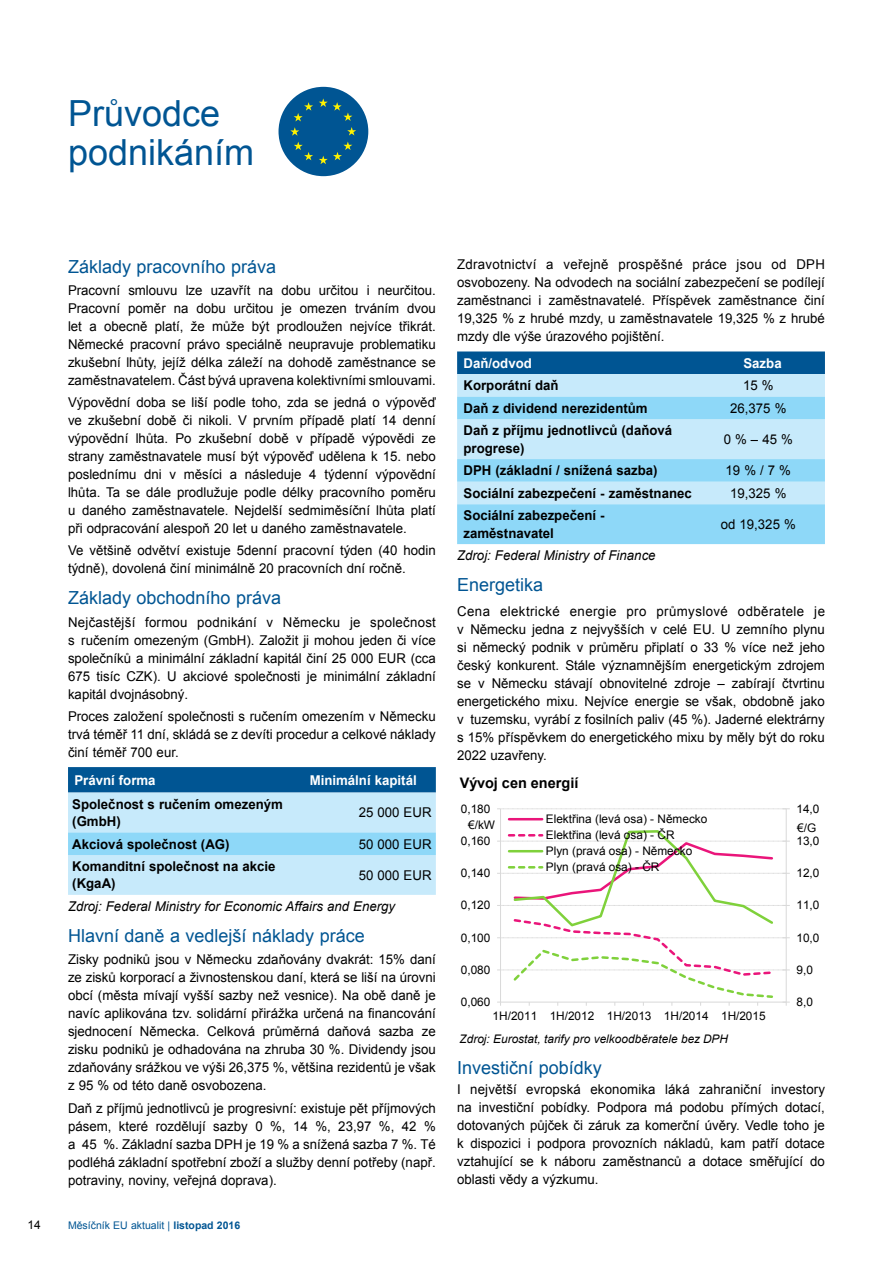
<style>
.page{position:relative;width:893px;height:1263px;background:#fff}
.page>*{position:absolute;margin:0;border:0;box-sizing:border-box;transform-origin:0 0}
.t1{font:36px/39px "Arial";color:#005593}
.t2{font:18px "Arial";color:#005593}
.t3{font:700 14.55px "Arial";color:#000}
.t4{font:13.5px/18px "Arial";color:#000;text-align:justify}
.t5{font:700 13.5px/17.2px "Arial";color:#000}
.t6{font:italic 13.5px "Arial";color:#000}
.t7{font:700 13.5px "Arial";color:#fff}
.t8{font:12px "Arial";color:#000}
.t9{font:11.85px "Arial";letter-spacing:.005em;color:#000}
.t10{font:11.85px/16px "Arial";color:#000}
.t11{font:italic 11.85px "Arial";letter-spacing:.005em;color:#000}
.t12{font:10.5px "Arial";color:#005593}
.s1{font-weight:700}
.s2{font-style:inherit}
</style>
<div class="page">
<svg style="left:68px;top:767px;width:368px;height:128px;background:#95c9e5"></svg>
<div style="left:457px;top:351px;width:368px;height:23px;background:#005593"></div>
<div style="left:457px;top:374px;width:368px;height:23px;background:#c7eafb"></div>
<svg style="left:457px;top:397px;width:368px;height:147px;background:#a6dff9"></svg>
<div style="left:279px;top:87px;width:89px;height:89px;background:#005593;border-radius:50%"></div>
<svg style="left:319px;top:98px;width:33px;height:23px"></svg>
<svg style="left:294px;top:102px;width:19px;height:19px"></svg>
<svg style="left:290px;top:127px;width:9px;height:9px"></svg>
<svg style="left:294px;top:142px;width:19px;height:18px"></svg>
<svg style="left:319px;top:142px;width:33px;height:22px"></svg>
<svg style="left:347px;top:127px;width:9px;height:9px"></svg>
<hr style="left:786px;top:809px;width:1px;height:193px;background:#d9d9d9">
<hr style="left:500px;top:809px;width:1px;height:193px;background:#d9d9d9">
<svg style="left:497px;top:808px;width:293px;height:1px"></svg>
<hr style="left:509px;top:818px;width:33px;height:2px;background:#ea157a">
<svg style="left:497px;top:829px;width:293px;height:177px"></svg>
<h1 class="t1" style="left:68px;top:94px;width:188px">Průvodce podnikáním</h1>
<p class="t8" style="left:27px;top:1217px;width:15px">14</p>
<h2 class="t2" style="left:68px;top:254px;width:210px">Základy pracovního práva</h2>
<p class="t4" style="left:68px;top:281px;width:369px">Pracovní smlouvu lze uzavřít na dobu určitou i neurčitou.<br>Pracovní poměr na dobu určitou je omezen trváním dvou let a obecně platí, že může být prodloužen nejvíce třikrát.<br>Německé pracovní právo speciálně neupravuje problematiku zkušební lhůty, jejíž délka záleží na dohodě zaměstnance se zaměstnavatelem. Část bývá upravena kolektivními smlouvami.</p>
<p class="t4" style="left:68px;top:393px;width:369px">Výpovědní doba se liší podle toho, zda se jedná o výpověď ve zkušební době či nikoli. V prvním případě platí 14 denní výpovědní lhůta. Po zkušební době v případě výpovědi ze strany zaměstnavatele musí být výpověď udělena k 15. nebo poslednímu dni v měsíci a následuje 4 týdenní výpovědní lhůta. Ta se dále prodlužuje podle délky pracovního poměru u daného zaměstnavatele. Nejdelší sedmiměsíční lhůta platí při odpracování alespoň 20 let u daného zaměstnavatele.</p>
<p class="t4" style="left:68px;top:542px;width:369px">Ve většině odvětví existuje 5denní pracovní týden (40 hodin týdně), dovolená činí minimálně 20 pracovních dní ročně.</p>
<h2 class="t2" style="left:68px;top:586px;width:215px">Základy obchodního práva</h2>
<p class="t4" style="left:68px;top:613px;width:369px">Nejčastější formou podnikání v Německu je společnost s ručením omezeným (GmbH). Založit ji mohou jeden či více společníků a minimální základní kapitál činí 25 000 EUR (cca 675 tisíc CZK). U akciové společnosti je minimální základní kapitál dvojnásobný.</p>
<p class="t4" style="left:68px;top:707px;width:369px">Proces založení společnosti s ručením omezením v Německu trvá téměř 11 dní, skládá se z devíti procedur a celkové náklady činí téměř 700 eur.</p>
<p class="t7" style="left:74px;top:771px;width:83px">Právní forma</p>
<p class="t7" style="left:310px;top:771px;width:108px">Minimální kapitál</p>
<p class="t5" style="left:72px;top:796px;width:212px">Společnost s ručením omezeným (GmbH)</p>
<p class="t4" style="left:359px;top:804px;width:74px">25 000 EUR</p>
<p class="t5" style="left:72px;top:836px;width:159px">Akciová společnost (AG)</p>
<p class="t4" style="left:359px;top:835px;width:74px">50 000 EUR</p>
<p class="t5" style="left:72px;top:858px;width:205px">Komanditní společnost na akcie (KgaA)</p>
<p class="t4" style="left:359px;top:866px;width:74px">50 000 EUR</p>
<p class="t6" style="left:68px;top:898px;width:329px">Zdroj: Federal Ministry for Economic Affairs and Energy</p>
<h2 class="t2" style="left:68px;top:924px;width:298px">Hlavní daně a vedlejší náklady práce</h2>
<p class="t4" style="left:68px;top:951px;width:369px">Zisky podniků jsou v Německu zdaňovány dvakrát: 15% daní ze zisků korporací a živnostenskou daní, která se liší na úrovni obcí (města mívají vyšší sazby než vesnice). Na obě daně je navíc aplikována tzv. solidární přirážka určená na financování sjednocení Německa. Celková průměrná daňová sazba ze zisku podniků je odhadována na zhruba 30 %. Dividendy jsou zdaňovány srážkou ve výši 26,375 %, většina rezidentů je však z 95 % od této daně osvobozena.</p>
<p class="t4" style="left:68px;top:1099px;width:369px">Daň z příjmů jednotlivců je progresivní: existuje pět příjmových pásem, které rozdělují sazby 0 %, 14 %, 23,97 %, 42 % a 45 %. Základní sazba DPH je 19 % a snížená sazba 7 %. Té podléhá základní spotřební zboží a služby denní potřeby (např. potraviny, noviny, veřejná doprava).</p>
<p class="t12" style="left:68px;top:1218px;width:174px">Měsíčník EU aktualit | <span class="s1">listopad 2016</span></p>
<p class="t4" style="left:457px;top:256px;width:369px">Zdravotnictví a veřejně prospěšné práce jsou od DPH osvobozeny. Na odvodech na sociální zabezpečení se podílejí zaměstnanci i zaměstnavatelé. Příspěvek zaměstnance činí 19,325 % z hrubé mzdy, u zaměstnavatele 19,325 % z hrubé mzdy dle výše úrazového pojištění.</p>
<p class="t7" style="left:463px;top:354px;width:70px">Daň/odvod</p>
<p class="t7" style="left:743px;top:354px;width:40px">Sazba</p>
<p class="t5" style="left:463px;top:377px;width:97px">Korporátní daň</p>
<p class="t4" style="left:743px;top:377px;width:32px">15 %</p>
<p class="t5" style="left:463px;top:400px;width:186px">Daň z dividend nerezidentům</p>
<p class="t4" style="left:730px;top:399px;width:58px">26,375 %</p>
<p class="t5" style="left:463px;top:422px;width:210px">Daň z příjmu jednotlivců (daňová progrese)</p>
<p class="t4" style="left:724px;top:430px;width:71px">0 % – 45 %</p>
<p class="t5" style="left:463px;top:462px;width:196px">DPH (základní / snížená sazba)</p>
<p class="t4" style="left:726px;top:462px;width:67px">19 % / 7 %</p>
<p class="t5" style="left:463px;top:485px;width:230px">Sociální zabezpečení - zaměstnanec</p>
<p class="t4" style="left:730px;top:484px;width:58px">19,325 %</p>
<p class="t5" style="left:463px;top:507px;width:143px">Sociální zabezpečení - zaměstnavatel</p>
<p class="t4" style="left:721px;top:515px;width:77px">od 19,325 %</p>
<p class="t6" style="left:457px;top:547px;width:200px">Zdroj: Federal Ministry of Finance</p>
<h2 class="t2" style="left:457px;top:573px;width:88px">Energetika</h2>
<p class="t4" style="left:457px;top:602px;width:369px">Cena elektrické energie pro průmyslové odběratele je v Německu jedna z nejvyšších v celé EU. U zemního plynu si německý podnik v průměru připlatí o 33 % více než jeho český konkurent. Stále významnějším energetickým zdrojem se v Německu stávají obnovitelné zdroje – zabírají čtvrtinu energetického mixu. Nejvíce energie se však, obdobně jako v tuzemsku, vyrábí z fosilních paliv (45 %). Jaderné elektrárny s 15% příspěvkem do energetického mixu by měly být do roku 2022 uzavřeny.</p>
<p class="t3" style="left:460px;top:773px;width:120px">Vývoj cen energií</p>
<p class="t9" style="left:461px;top:801px;width:31px">0,180</p>
<p class="t9" style="left:796px;top:801px;width:24px">14,0</p>
<p class="t10" style="left:546px;top:811px;width:163px">Elektřina (levá osa) - Německo<br>Elektřina (levá osa) - ČR<br>Plyn (pravá osa) - Německo<br>Plyn (pravá osa) - ČR</p>
<p class="t9" style="left:468px;top:817px;width:28px"><span class="s2">€</span>/kW</p>
<p class="t9" style="left:797px;top:820px;width:21px"><span class="s2">€</span>/G</p>
<p class="t9" style="left:461px;top:833px;width:31px">0,160</p>
<p class="t9" style="left:796px;top:833px;width:24px">13,0</p>
<p class="t9" style="left:461px;top:865px;width:31px">0,140</p>
<p class="t9" style="left:796px;top:865px;width:24px">12,0</p>
<p class="t9" style="left:461px;top:897px;width:31px">0,120</p>
<p class="t9" style="left:461px;top:929px;width:31px">0,100</p>
<p class="t9" style="left:461px;top:962px;width:31px">0,080</p>
<p class="t9" style="left:461px;top:994px;width:31px">0,060</p>
<p class="t9" style="left:493px;top:1008px;width:275px">1H/2011 1H/2012 1H/2013 1H/2014 1H/2015</p>
<p class="t11" style="left:460px;top:1031px;width:270px">Zdroj: Eurostat, tarify pro velkoodběratele bez DPH</p>
<p class="t9" style="left:796px;top:897px;width:24px">11,0</p>
<p class="t9" style="left:796px;top:929px;width:24px">10,0</p>
<p class="t9" style="left:796px;top:962px;width:18px">9,0</p>
<p class="t9" style="left:796px;top:994px;width:18px">8,0</p>
<h2 class="t2" style="left:457px;top:1056px;width:146px">Investiční pobídky</h2>
<p class="t4" style="left:457px;top:1081px;width:369px">I největší evropská ekonomika láká zahraniční investory na investiční pobídky. Podpora má podobu přímých dotací, dotovaných půjček či záruk za komerční úvěry. Vedle toho je k dispozici i podpora provozních nákladů, kam patří dotace vztahující se k náboru zaměstnanců a dotace směřující do oblasti vědy a výzkumu.</p>
</div>
